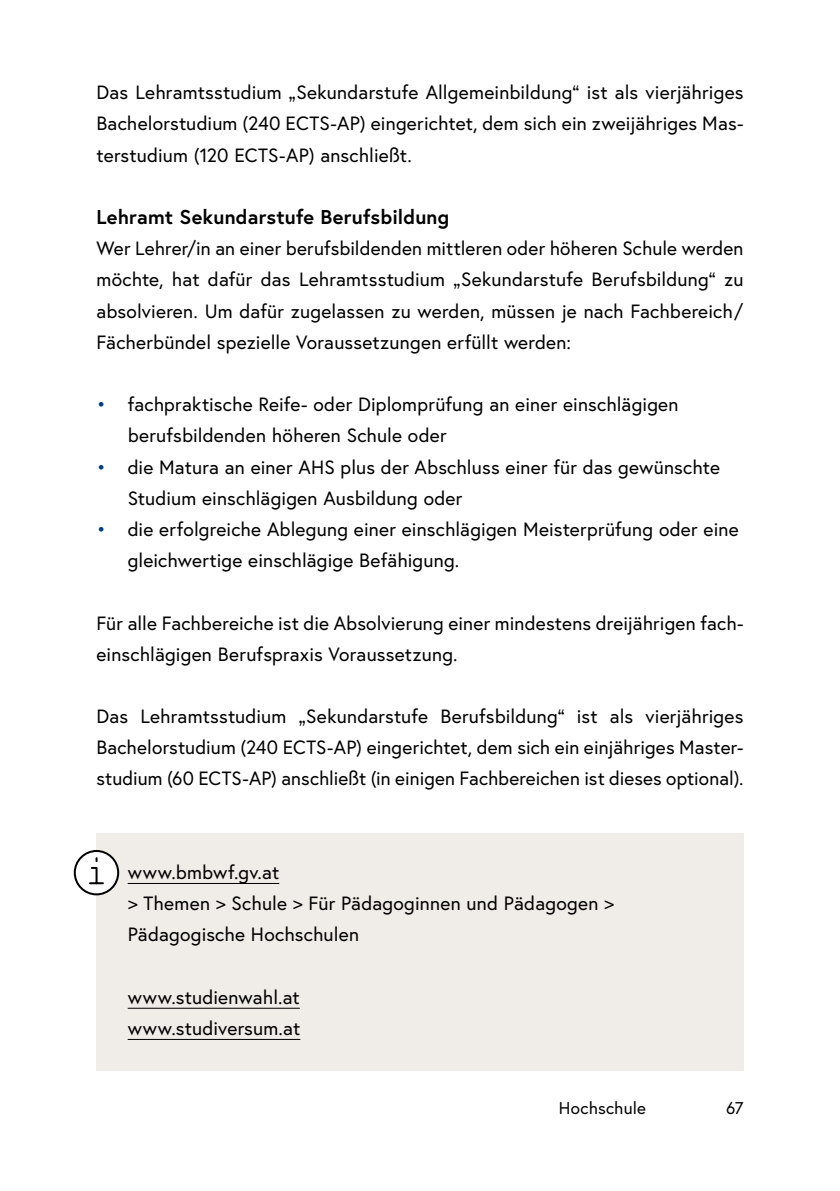
<style>
.page{position:relative;width:840px;height:1191px;background:#fff}
.page>*{position:absolute;margin:0;border:0;box-sizing:border-box;transform-origin:0 0}
.h4_ohne_Nummerierung{font:700 20px "Europa Austria";letter-spacing:.01em;color:#000}
.p_Abstand_danach{font:19.2px/31.2px "Europa Austria";letter-spacing:.01em;color:#000}
.p_Abstand_danach_mehr{font:19.2px/31.2px "Europa Austria";letter-spacing:.005em;color:#000;text-align:justify}
.Infobox_p_Infobox{font:19.2px/31.2px "Europa Austria";letter-spacing:.015em;color:#000}
.Infobox_p_Infobox_letzter_Absatz{font:19.2px/31.2px "Europa Austria";letter-spacing:.01em;color:#000}
.t1{font:17px "Europa Austria";letter-spacing:.015em;color:#000}
.s1{color:#003d84}
</style>
<div class="page">
<div style="left:96px;top:833px;width:647px;height:143px;background:#f0ece8"></div>
<hr style="left:128px;top:883px;width:151px;height:1px;background:#000">
<div style="left:96px;top:957px;width:647px;height:113px;background:#f0ece8"></div>
<hr style="left:128px;top:1008px;width:172px;height:1px;background:#000">
<hr style="left:128px;top:1039px;width:172px;height:1px;background:#000">
<div style="left:75px;top:851px;width:43px;height:43px;background:#fff;border-radius:50%"></div>
<div style="left:74px;top:850px;width:45px;height:45px;border:2px solid #000;border-radius:50%"></div>
<svg style="left:89px;top:857px;width:15px;height:28px"></svg>
<p class="p_Abstand_danach" style="left:96px;top:77px;width:648px;text-align:justify">Das Lehramtsstudium „Sekundarstufe Allgemeinbildung“ ist als vierjähriges Bachelorstudium (240 ECTS-AP) eingerichtet, dem sich ein zweijähriges Mas&shy;terstudium (120 ECTS-AP) anschließt.</p>
<h4 class="h4_ohne_Nummerierung" style="left:96px;top:203px;width:354px">Lehramt Sekundarstufe Berufsbildung</h4>
<p class="p_Abstand_danach" style="left:96px;top:232px;width:648px;text-align:justify">Wer Lehrer/in an einer berufsbildenden mittleren oder höheren Schule werden möchte, hat dafür das Lehramtsstudium „Sekundarstufe Berufsbildung“ zu absolvieren. Um dafür zugelassen zu werden, müssen je nach Fachbereich/ Fächerbündel spezielle Voraussetzungen erfüllt werden:</p>
<p class="p_Abstand_danach" style="left:128px;top:388px;width:552px;text-indent:-31px"><span class="s1">•</span> fachpraktische Reife- oder Diplomprüfung an einer einschlägigen berufsbildenden höheren Schule oder</p>
<p class="p_Abstand_danach" style="left:128px;top:451px;width:593px;text-indent:-31px"><span class="s1">•</span> die Matura an einer AHS plus der Abschluss einer für das gewünschte<br>Studium einschlägigen Ausbildung oder</p>
<p class="p_Abstand_danach" style="left:128px;top:513px;width:612px;text-indent:-31px"><span class="s1">•</span> die erfolgreiche Ablegung einer einschlägigen Meisterprüfung oder eine gleichwertige einschlägige Befähigung.</p>
<p class="p_Abstand_danach" style="left:96px;top:607px;width:648px">Für alle Fachbereiche ist die Absolvierung einer mindestens dreijährigen fach&shy;einschlägigen Berufspraxis Voraussetzung.</p>
<p class="p_Abstand_danach_mehr" style="left:96px;top:700px;width:648px">Das Lehramtsstudium „Sekundarstufe Berufsbildung“ ist als vierjähriges Bachelorstudium (240 ECTS-AP) eingerichtet, dem sich ein einjähriges Master&shy;studium (60 ECTS-AP) anschließt (in einigen Fachbereichen ist dieses optional).</p>
<p class="Infobox_p_Infobox" style="left:128px;top:856px;width:488px">www.bmbwf.gv.at<br>&gt; Themen &gt; Schule &gt; Für Pädagoginnen und Pädagogen &gt;<br>Pädagogische Hochschulen</p>
<p class="Infobox_p_Infobox_letzter_Absatz" style="left:128px;top:981px;width:174px">www.studienwahl.at www.studiversum.at</p>
<p class="t1" style="left:558px;top:1096px;width:89px">Hochschule</p>
<p class="t1" style="left:725px;top:1096px;width:19px">67</p>
</div>
